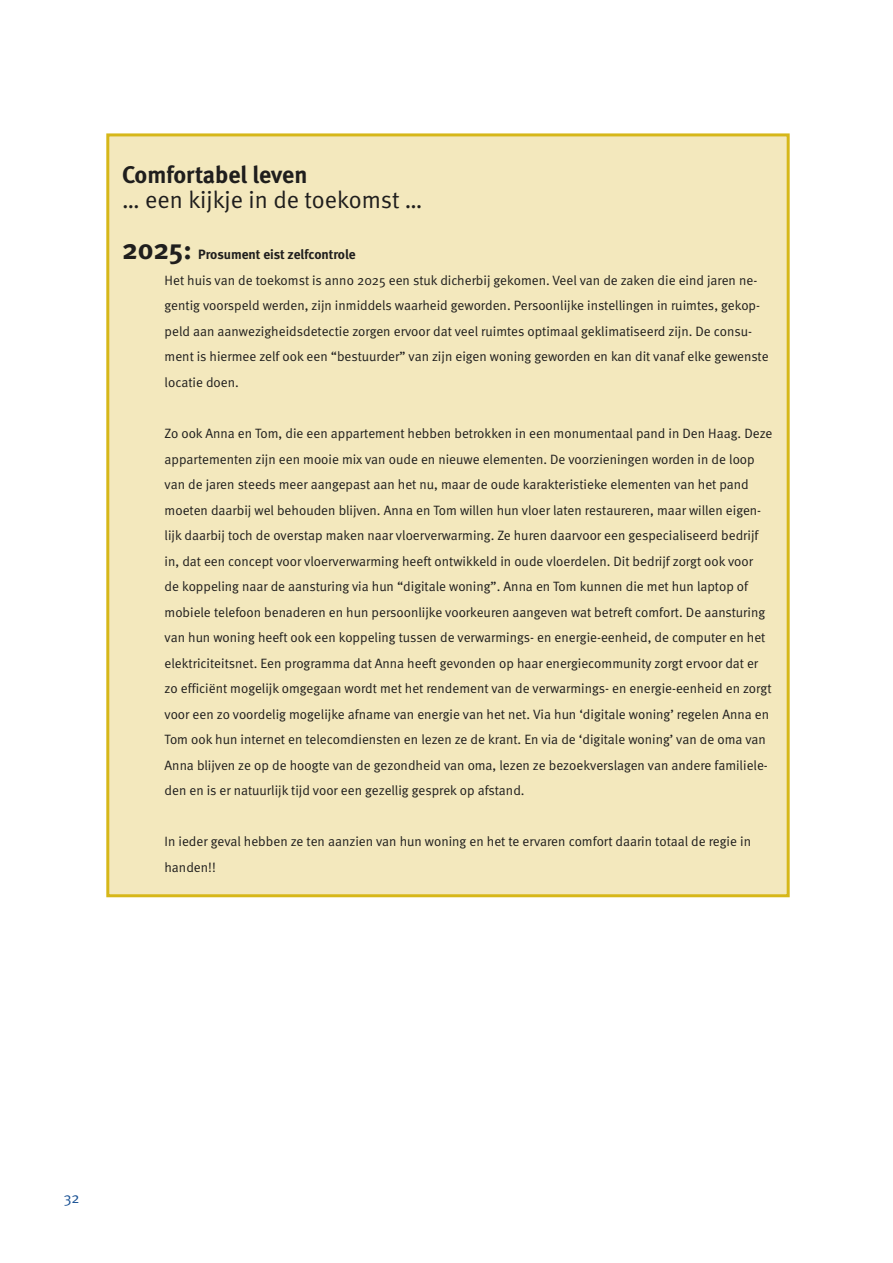
<style>
.page{position:relative;width:893px;height:1263px;background:#fff}
.page>*{position:absolute;margin:0;border:0;box-sizing:border-box;transform-origin:0 0}
.t1{font:24px "Meta Normal";color:#1f1e1d}
.t2{font:700 24px "Meta";color:#1f1e1d}
.t3{font:15px "Meta Normal";color:#154e92}
.t4{font:13.5px/25.5px "Meta Normal";color:#1f1e1d}
.t5{font:700 13.5px "Meta";letter-spacing:-.005em;color:#1f1e1d}
.s1{font-size:28.5px}
</style>
<div class="page">
<div style="left:108px;top:135px;width:680px;height:761px;background:#f3e8bd"></div>
<div style="left:106px;top:133px;width:684px;height:764px;border:3px solid #d6b719"></div>
<h1 class="t2" style="left:122px;top:160px;width:187px">Comfortabel leven</h1>
<h1 class="t1" style="left:122px;top:186px;width:302px">… een kijkje in de toekomst …</h1>
<p class="t5" style="left:122px;top:247px;width:235px"><span class="s1">2025:</span> Prosument eist zelfcontrole</p>
<p class="t4" style="left:165px;top:267px;width:606px">Het huis van de toekomst is anno 2025 een stuk dicherbij gekomen. Veel van de zaken die eind jaren ne&shy;gentig voorspeld werden, zijn inmiddels waarheid geworden. Persoonlijke instellingen in ruimtes, gekop&shy;peld aan aanwezigheidsdetectie zorgen ervoor dat veel ruimtes optimaal geklimatiseerd zijn. De consu&shy;ment is hiermee zelf ook een “bestuurder” van zijn eigen woning geworden en kan dit vanaf elke gewenste locatie doen.</p>
<p class="t4" style="left:165px;top:420px;width:609px">Zo ook Anna en Tom, die een appartement hebben betrokken in een monumentaal pand in Den Haag. Deze appartementen zijn een mooie mix van oude en nieuwe elementen. De voorzieningen worden in de loop van de jaren steeds meer aangepast aan het nu, maar de oude karakteristieke elementen van het pand moeten daarbij wel behouden blijven. Anna en Tom willen hun vloer laten restaureren, maar willen eigen&shy;lijk daarbij toch de overstap maken naar vloerverwarming. Ze huren daarvoor een gespecialiseerd bedrijf in, dat een concept voor vloerverwarming heeft ontwikkeld in oude vloerdelen. Dit bedrijf zorgt ook voor<br>de koppeling naar de aansturing via hun “digitale woning”. Anna en Tom kunnen die met hun laptop of mobiele telefoon benaderen en hun persoonlijke voorkeuren aangeven wat betreft comfort. De aansturing van hun woning heeft ook een koppeling tussen de verwarmings- en energie-eenheid, de computer en het elektriciteitsnet. Een programma dat Anna heeft gevonden op haar energiecommunity zorgt ervoor dat er zo efficiënt mogelijk omgegaan wordt met het rendement van de verwarmings- en energie-eenheid en zorgt voor een zo voordelig mogelijke afname van energie van het net. Via hun ‘digitale woning’ regelen Anna en Tom ook hun internet en telecomdiensten en lezen ze de krant. En via de ‘digitale woning’ van de oma van Anna blijven ze op de hoogte van de gezondheid van oma, lezen ze bezoekverslagen van andere familiele&shy;den en is er natuurlijk tijd voor een gezellig gesprek op afstand.</p>
<p class="t4" style="left:165px;top:829px;width:588px">In ieder geval hebben ze ten aanzien van hun woning en het te ervaren comfort daarin totaal de regie in handen!!</p>
<p class="t3" style="left:64px;top:1189px;width:17px">32</p>
</div>
